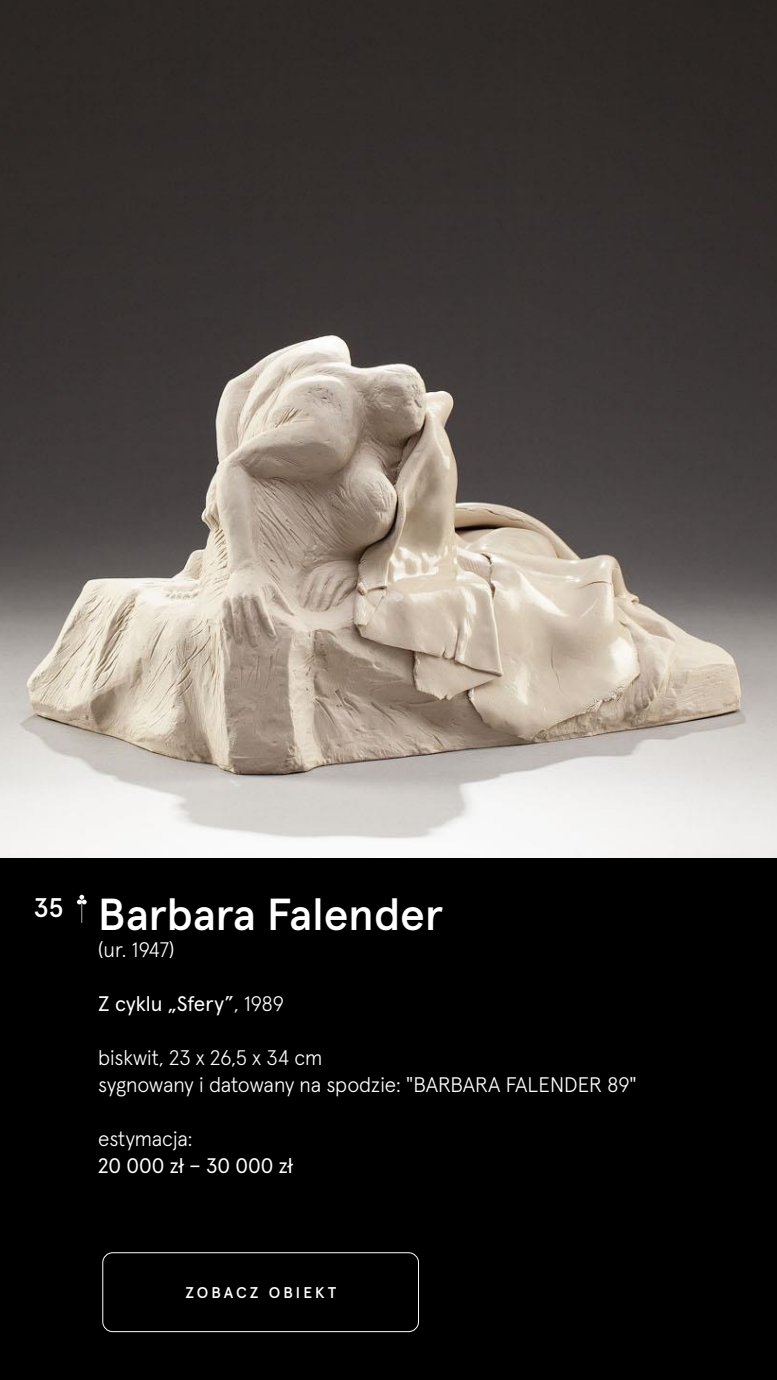
<style>
.page{position:relative;width:777px;height:1380px;background:#fff}
.page>*{position:absolute;margin:0;border:0;box-sizing:border-box;transform-origin:0 0}
.t1{font:500 44.81px "Apercu";color:#fff}
.t2{font:300 21px/27.1px "Apercu";color:#fff}
.t3{font:21px "Apercu";color:#fff}
.t4{font:500 15.56px "Apercu";letter-spacing:.195em;color:#fff}
.s1{font-weight:300}
</style>
<div class="page">
<div style="left:0;top:0;width:776px;height:1380px;background:#000"></div>
<div style="left:102px;top:1252px;width:316px;height:80px;border:1px solid #fff;border-radius:10px"></div>
<img style="left:0;top:0;width:776px;height:858px">
<svg style="left:77px;top:895px;width:10px;height:28px"></svg>
<h1 class="t1" style="left:34px;top:880px;width:410px"><sup>35</sup> Barbara Falender</h1>
<p class="t2" style="left:98px;top:934px;width:78px">(ur. 1947)</p>
<p class="t3" style="left:98px;top:988px;width:187px">Z cyklu „Sfery”<span class="s1">, 1989</span></p>
<p class="t2" style="left:98px;top:1042px;width:539px">biskwit, 23 x 26,5 x 34 cm<br>sygnowany i datowany na spodzie: "BARBARA FALENDER 89"</p>
<p class="t2" style="left:98px;top:1123px;width:96px">estymacja:</p>
<p class="t3" style="left:98px;top:1150px;width:196px">20 000 zł – 30 000 zł</p>
<p class="t4" style="left:185px;top:1280px;width:152px">ZOBACZ OBIEKT</p>
</div>
